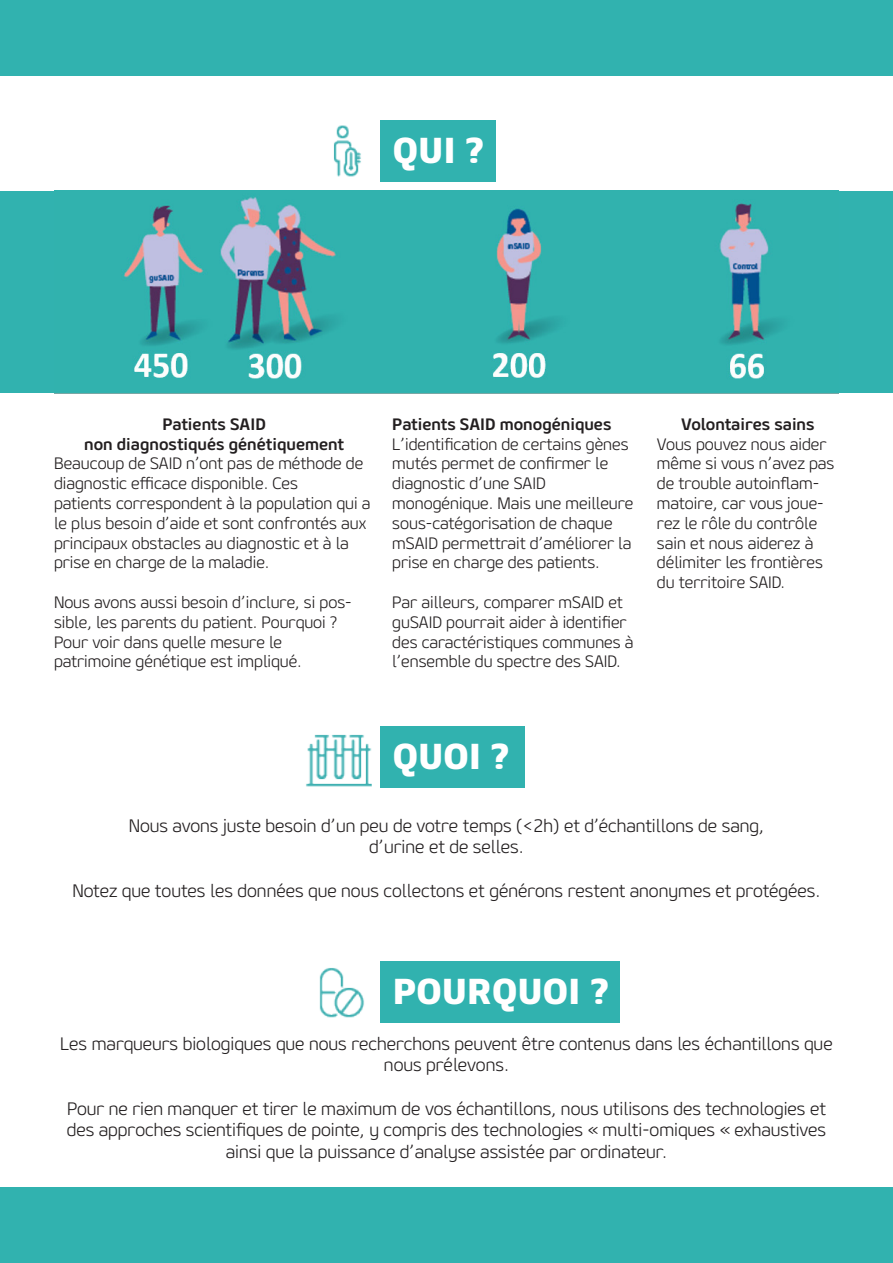
<style>
.page{position:relative;width:893px;height:1263px;background:#fff}
.page>*{position:absolute;margin:0;border:0;box-sizing:border-box;transform-origin:0 0}
.t1{font:800 36px "Geon";color:#fff}
.t2{font:300 18px/21.6px "Geon";color:#231f20;text-align:center}
.t3{font:300 16.5px/19.8px "Geon";color:#231f20}
.t4{font:700 16.5px "Geon";color:#231f20}
</style>
<div class="page">
<div style="left:0;top:191px;width:893px;height:202px;background:#31b2af"></div>
<img style="left:54px;top:197px;width:785px;height:197px">
<div style="left:0;top:0;width:893px;height:76px;background:#31b2af"></div>
<img style="left:333px;top:125px;width:28px;height:52px">
<div style="left:0;top:1187px;width:893px;height:76px;background:#31b2af"></div>
<div style="left:380px;top:120px;width:116px;height:62px;background:#31b2af"></div>
<div style="left:380px;top:726px;width:144px;height:62px;background:#31b2af"></div>
<img style="left:306px;top:734px;width:65px;height:53px">
<div style="left:380px;top:961px;width:240px;height:62px;background:#31b2af"></div>
<img style="left:319px;top:968px;width:46px;height:50px">
<p class="t1" style="left:393px;top:126px;width:94px">QUI ?</p>
<p class="t4" style="left:162px;top:413px;width:105px">Patients SAID</p>
<p class="t4" style="left:84px;top:433px;width:261px">non diagnostiqués génétiquement</p>
<p class="t3" style="left:54px;top:453px;width:311px">Beaucoup de SAID n’ont pas de méthode de diagnostic efficace disponible. Ces</p>
<p class="t3" style="left:54px;top:493px;width:318px">patients correspondent à la population qui a le plus besoin d’aide et sont confrontés aux principaux obstacles au diagnostic et à la prise en charge de la maladie.</p>
<p class="t3" style="left:54px;top:592px;width:299px">Nous avons aussi besoin d’inclure, si pos&shy;sible, les parents du patient. Pourquoi ?<br>Pour voir dans quelle mesure le</p>
<p class="t3" style="left:54px;top:651px;width:249px">patrimoine génétique est impliqué.</p>
<p class="t4" style="left:392px;top:413px;width:221px">Patients SAID monogéniques</p>
<p class="t3" style="left:392px;top:434px;width:238px">L’identification de certains gènes mutés permet de confirmer le diagnostic d’une SAID</p>
<p class="t3" style="left:392px;top:493px;width:243px">monogénique. Mais une meilleure sous-catégorisation de chaque mSAID permettrait d’améliorer la prise en charge des patients.</p>
<p class="t3" style="left:392px;top:592px;width:243px">Par ailleurs, comparer mSAID et guSAID pourrait aider à identifier des caractéristiques communes à l’ensemble du spectre des SAID.</p>
<p class="t4" style="left:681px;top:413px;width:135px">Volontaires sains</p>
<p class="t3" style="left:657px;top:434px;width:179px">Vous pouvez nous aider même si vous n’avez pas de trouble autoinflam&shy;matoire, car vous joue&shy;rez le rôle du contrôle sain et nous aiderez à délimiter les frontières du territoire SAID.</p>
<p class="t1" style="left:393px;top:733px;width:119px">QUOI ?</p>
<p class="t2" style="left:129px;top:814px;width:637px">Nous avons juste besoin d’un peu de votre temps (&lt;2h) et d’échantillons de sang,</p>
<p class="t2" style="left:369px;top:836px;width:156px">d’urine et de selles.</p>
<p class="t2" style="left:72px;top:879px;width:750px">Notez que toutes les données que nous collectons et générons restent anonymes et protégées.</p>
<p class="t1" style="left:393px;top:968px;width:219px">POURQUOI ?</p>
<p class="t2" style="left:60px;top:1032px;width:774px">Les marqueurs biologiques que nous recherchons peuvent être contenus dans les échantillons que nous prélevons.</p>
<p class="t2" style="left:67px;top:1097px;width:761px">Pour ne rien manquer et tirer le maximum de vos échantillons, nous utilisons des technologies et des approches scientifiques de pointe, y compris des technologies « multi-omiques « exhaustives ainsi que la puissance d’analyse assistée par ordinateur.</p>
</div>
